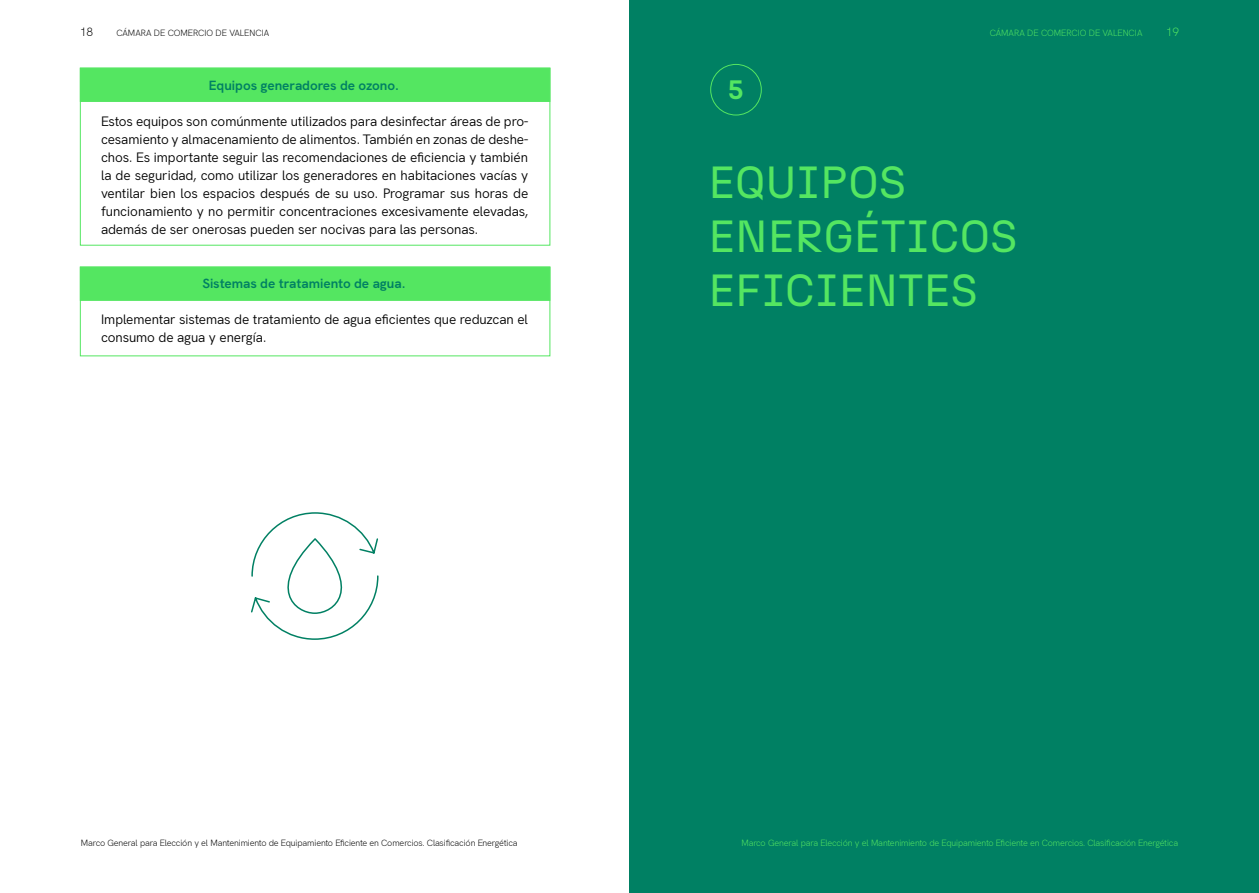
<style>
.page{position:relative;width:1259px;height:893px;background:#fff}
.page>*{position:absolute;margin:0;border:0;box-sizing:border-box;transform-origin:0 0}
.t1{font:45px/54px "N27";color:#54e661}
.t2{font:700 26.7px "N27";color:#54e661}
.t3{font:13.5px/18px "Hanken Grotesk";letter-spacing:-.01em;color:#000;text-align:justify}
.t4{font:700 13.5px "Hanken Grotesk";letter-spacing:-.005em;color:#008063}
.t5{font:300 12px "Hanken Grotesk";color:#000}
.t6{font:300 12px "Hanken Grotesk";color:#54e661}
.t7{font:300 9px "Hanken Grotesk";letter-spacing:-.01em;color:#000}
.t8{font:300 9px "Hanken Grotesk";letter-spacing:-.01em;color:#54e661}
</style>
<div class="page">
<div style="left:80px;top:68px;width:470px;height:34px;background:#54e661"></div>
<div style="left:80px;top:267px;width:470px;height:34px;background:#54e661;border:1px solid #54e661"></div>
<div style="left:80px;top:68px;width:470px;height:178px;border:1px solid #54e661"></div>
<div style="left:80px;top:267px;width:470px;height:89px;border:1px solid #54e661"></div>
<div style="left:629px;top:0;width:630px;height:893px;background:#008063"></div>
<div style="left:710px;top:64px;width:51px;height:51px;border:1px solid #54e661;border-radius:50%"></div>
<svg style="left:251px;top:512px;width:128px;height:128px"></svg>
<p class="t5" style="left:80px;top:23px;width:15px">18</p>
<p class="t7" style="left:116px;top:26px;width:150px">Cámara de Comercio DE VALENCIA</p>
<p class="t4" style="left:209px;top:75px;width:191px">Equipos generadores de ozono.</p>
<p class="t3" style="left:101px;top:111px;width:429px">Estos equipos son comúnmente utilizados para desinfectar áreas de pro&shy;cesamiento y almacenamiento de alimentos. También en zonas de deshe&shy;chos. Es importante seguir las recomendaciones de eficiencia y también la de seguridad, como utilizar los generadores en habitaciones vacías y ventilar bien los espacios después de su uso. Programar sus horas de funcionamiento y no permitir concentraciones excesivamente elevadas, además de ser onerosas pueden ser nocivas para las personas.</p>
<p class="t4" style="left:202px;top:273px;width:205px">Sistemas de tratamiento de agua.</p>
<p class="t3" style="left:101px;top:309px;width:429px">Implementar sistemas de tratamiento de agua eficientes que reduzcan el consumo de agua y energía.</p>
<h2 class="t2" style="left:728px;top:73px;width:17px">5</h2>
<p class="t8" style="left:989px;top:26px;width:150px">Cámara de Comercio DE VALENCIA</p>
<p class="t6" style="left:1165px;top:23px;width:15px">19</p>
<h1 class="t1" style="left:708px;top:155px;width:310px">EQUI POS<br>ENERGÉTICOS<br>EFICI ENTES</h1>
<p class="t7" style="left:81px;top:836px;width:438px">Marco General para Elección y el Mantenimiento de Equipamiento Eficiente en Comercios. Clasificación Energética</p>
<p class="t8" style="left:741px;top:836px;width:438px">Marco General para Elección y el Mantenimiento de Equipamiento Eficiente en Comercios. Clasificación Energética</p>
</div>
